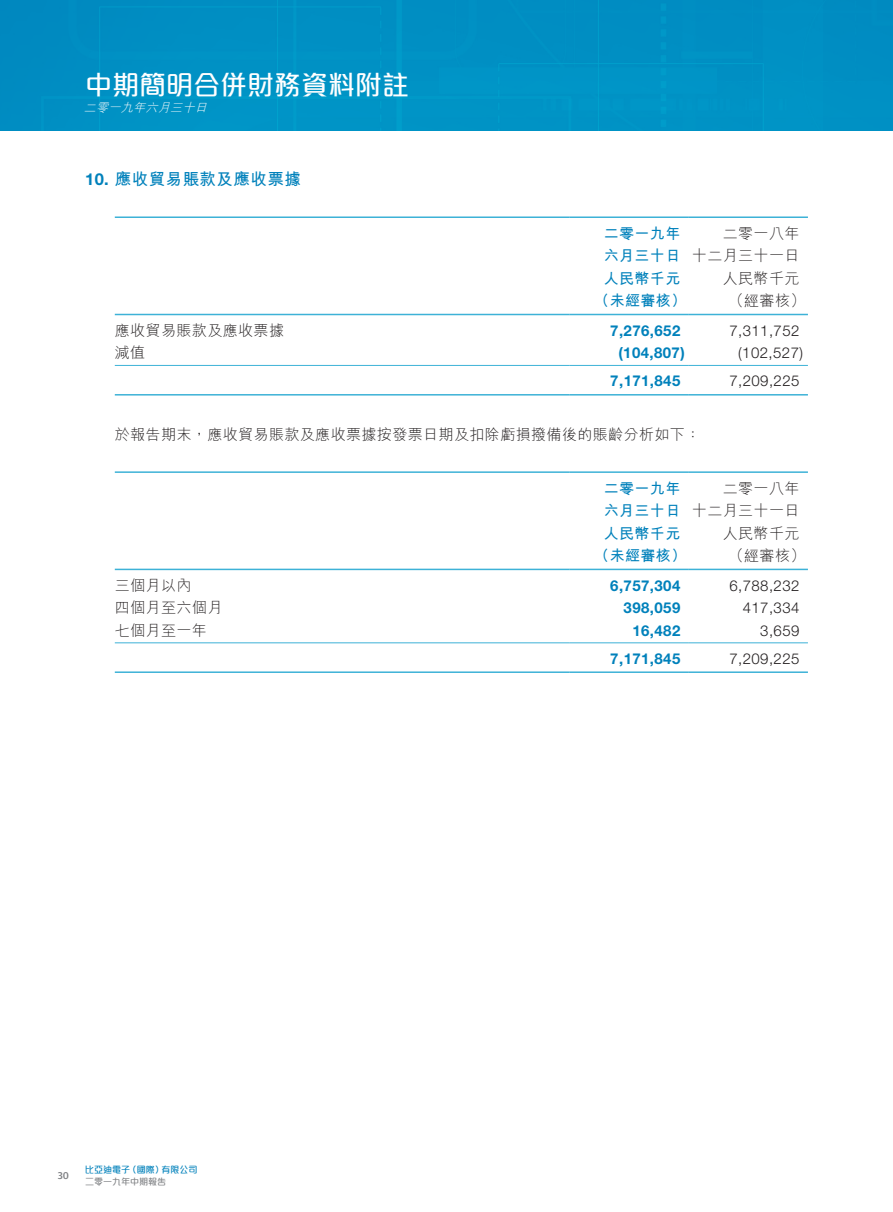
<style>
.page{position:relative;width:893px;height:1212px;background:#fff}
.page>*{position:absolute;margin:0;border:0;box-sizing:border-box;transform-origin:0 0}
.t1{font:500 27px "M Elle HK";color:#fff}
.t2{font:700 16.5px "M Hei HK";letter-spacing:.03em;color:#0081bb}
.t3{font:300 15px/22.5px "M Hei HK";letter-spacing:.03em;color:#231f20;text-align:right}
.t4{font:700 15px "Helvetica Neue LT Std";letter-spacing:.03em;color:#0081bb}
.t5{font:300 15px "Helvetica Neue LT Std";letter-spacing:.03em;color:#231f20}
.t6{font:700 15px/22.5px "M Hei HK";letter-spacing:.03em;color:#0081bb}
.t7{font:italic 300 12px "M Hei HK";color:#fff}
.t8{font:500 10.5px "Amplitude";color:#808285}
.t9{font:500 9px "M Elle HK";color:#0081bb}
.t10{font:500 9px "M Elle HK";color:#808285}
.s1{font-family:"Helvetica Neue LT Std"}
</style>
<div class="page">
<div style="left:0;top:0;width:893px;height:131px;background:#0090c4"></div>
<hr style="left:115px;top:216px;width:455px;height:2px;background:#3db2d7">
<hr style="left:570px;top:216px;width:119px;height:2px;background:#3db2d7">
<hr style="left:689px;top:216px;width:119px;height:2px;background:#3db2d7">
<hr style="left:115px;top:314px;width:455px;height:1px;background:#3db2d7">
<hr style="left:570px;top:314px;width:119px;height:1px;background:#3db2d7">
<hr style="left:689px;top:314px;width:119px;height:1px;background:#3db2d7">
<hr style="left:115px;top:365px;width:455px;height:1px;background:#3db2d7">
<hr style="left:570px;top:365px;width:119px;height:1px;background:#3db2d7">
<hr style="left:689px;top:365px;width:119px;height:1px;background:#3db2d7">
<hr style="left:115px;top:394px;width:455px;height:1px;background:#3db2d7">
<hr style="left:570px;top:394px;width:119px;height:1px;background:#3db2d7">
<hr style="left:689px;top:394px;width:119px;height:1px;background:#3db2d7">
<hr style="left:115px;top:471px;width:455px;height:2px;background:#3db2d7">
<hr style="left:570px;top:471px;width:119px;height:2px;background:#3db2d7">
<hr style="left:689px;top:471px;width:119px;height:2px;background:#3db2d7">
<hr style="left:115px;top:569px;width:455px;height:1px;background:#3db2d7">
<hr style="left:570px;top:569px;width:119px;height:1px;background:#3db2d7">
<hr style="left:689px;top:569px;width:119px;height:1px;background:#3db2d7">
<hr style="left:115px;top:642px;width:455px;height:1px;background:#3db2d7">
<hr style="left:570px;top:642px;width:119px;height:1px;background:#3db2d7">
<hr style="left:689px;top:642px;width:119px;height:1px;background:#3db2d7">
<hr style="left:115px;top:671px;width:455px;height:2px;background:#3db2d7">
<hr style="left:570px;top:671px;width:119px;height:2px;background:#3db2d7">
<hr style="left:689px;top:671px;width:119px;height:2px;background:#3db2d7">
<h1 class="t1" style="left:85px;top:66px;width:325px">中期簡明合併財務資料附註</h1>
<p class="t7" style="left:84px;top:99px;width:129px">二零一九年六月三十日</p>
<p class="t2" style="left:85px;top:167px;width:217px"><span class="s1">10.</span> 應收貿易賬款及應收票據</p>
<p class="t6" style="left:604px;top:221px;width:78px">二零一九年六月三十日</p>
<p class="t3" style="left:692px;top:221px;width:109px">二零一八年<br>十二月三十一日</p>
<p class="t6" style="left:604px;top:266px;width:78px">人民幣千元</p>
<p class="t3" style="left:723px;top:266px;width:78px">人民幣千元</p>
<p class="t6" style="left:594px;top:288px;width:94px">（未經審核）</p>
<p class="t3" style="left:729px;top:289px;width:78px">（經審核）</p>
<p class="t3" style="left:115px;top:318px;width:171px">應收貿易賬款及應收票據</p>
<p class="t4" style="left:610px;top:321px;width:72px">7,276,652</p>
<p class="t5" style="left:729px;top:321px;width:72px">7,311,752</p>
<p class="t3" style="left:115px;top:341px;width:32px">減值</p>
<p class="t4" style="left:618px;top:344px;width:68px">(104,807)</p>
<p class="t5" style="left:738px;top:344px;width:66px">(102,527)</p>
<p class="t4" style="left:610px;top:372px;width:72px">7,171,845</p>
<p class="t5" style="left:729px;top:372px;width:72px">7,209,225</p>
<p class="t3" style="left:115px;top:422px;width:587px">於報告期末，應收貿易賬款及應收票據按發票日期及扣除虧損撥備後的賬齡分析如下：</p>
<p class="t6" style="left:604px;top:476px;width:78px">二零一九年六月三十日</p>
<p class="t3" style="left:692px;top:476px;width:109px">二零一八年<br>十二月三十一日</p>
<p class="t6" style="left:604px;top:521px;width:78px">人民幣千元</p>
<p class="t3" style="left:723px;top:521px;width:78px">人民幣千元</p>
<p class="t6" style="left:594px;top:543px;width:94px">（未經審核）</p>
<p class="t3" style="left:729px;top:544px;width:78px">（經審核）</p>
<p class="t3" style="left:115px;top:573px;width:78px">三個月以內</p>
<p class="t4" style="left:610px;top:576px;width:72px">6,757,304</p>
<p class="t5" style="left:729px;top:576px;width:72px">6,788,232</p>
<p class="t3" style="left:115px;top:596px;width:109px">四個月至六個月</p>
<p class="t4" style="left:624px;top:599px;width:58px">398,059</p>
<p class="t5" style="left:743px;top:599px;width:58px">417,334</p>
<p class="t3" style="left:115px;top:618px;width:94px">七個月至一年</p>
<p class="t4" style="left:632px;top:621px;width:49px">16,482</p>
<p class="t5" style="left:760px;top:621px;width:41px">3,659</p>
<p class="t4" style="left:610px;top:649px;width:72px">7,171,845</p>
<p class="t5" style="left:729px;top:649px;width:72px">7,209,225</p>
<p class="t8" style="left:58px;top:1169px;width:13px">30</p>
<p class="t9" style="left:85px;top:1163px;width:114px">比亞迪電子（國際）有限公司</p>
<p class="t10" style="left:85px;top:1175px;width:82px">二零一九年中期報告</p>
</div>
